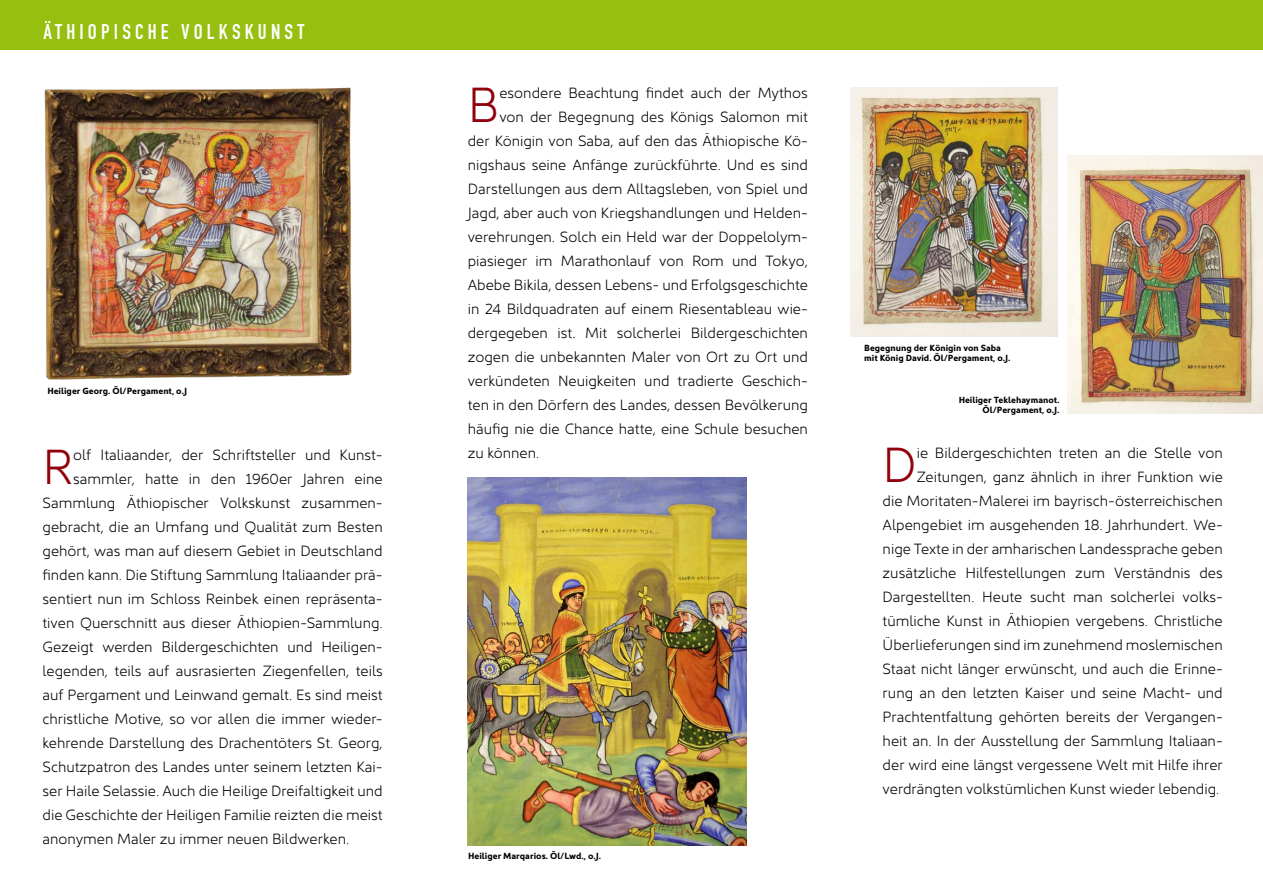
<style>
.page{position:relative;width:1263px;height:893px;background:#fff}
.page>*{position:absolute;margin:0;border:0;box-sizing:border-box;transform-origin:0 0}
.t1{font:300 49.8px "Kyrial Sans Pro";color:#91000d}
.t2{font:700 21px "DIN Condensed";letter-spacing:.2em;color:#fff}
.t3{font:300 15px/24px "Kyrial Sans Pro";color:#000;text-align:right}
.t4{font:700 9px/10.5px "Kyrial Sans Pro";color:#000}
</style>
<div class="page">
<div style="left:0;top:0;width:1263px;height:49px;background:#97bf10"></div>
<img style="left:468px;top:478px;width:278px;height:367px">
<img style="left:44px;top:87px;width:308px;height:293px">
<img style="left:1067px;top:156px;width:196px;height:257px">
<img style="left:850px;top:87px;width:208px;height:250px">
<h2 class="t2" style="left:44px;top:17px;width:262px">ÄTHIOPISCHE VOLKSKUNST</h2>
<p class="t4" style="left:47px;top:385px;width:141px">Heiliger Georg. Öl/Pergament, o.J</p>
<h1 class="t1" style="left:43px;top:429px;width:32px">R</h1>
<p class="t3" style="left:73px;top:441px;width:311px">olf Italiaander, der Schriftsteller und Kunst-</p>
<p class="t3" style="left:73px;top:465px;width:311px">sammler, hatte in den 1960er Jahren eine</p>
<p class="t3" style="left:43px;top:489px;width:342px">Sammlung Äthiopischer Volkskunst zusammen-</p>
<p class="t3" style="left:43px;top:513px;width:342px">gebracht, die an Umfang und Qualität zum Besten</p>
<p class="t3" style="left:43px;top:537px;width:342px">gehört, was man auf diesem Gebiet in Deutschland</p>
<p class="t3" style="left:43px;top:561px;width:342px">finden kann. Die Stiftung Sammlung Italiaander prä-</p>
<p class="t3" style="left:43px;top:585px;width:342px">sentiert nun im Schloss Reinbek einen repräsenta-</p>
<p class="t3" style="left:43px;top:609px;width:342px">tiven Querschnitt aus dieser Äthiopien-Sammlung.</p>
<p class="t3" style="left:43px;top:633px;width:342px">Gezeigt werden Bildergeschichten und Heiligen-</p>
<p class="t3" style="left:43px;top:657px;width:342px">legenden, teils auf ausrasierten Ziegenfellen, teils</p>
<p class="t3" style="left:43px;top:681px;width:342px">auf Pergament und Leinwand gemalt. Es sind meist</p>
<p class="t3" style="left:43px;top:705px;width:342px">christliche Motive, so vor allen die immer wieder-</p>
<p class="t3" style="left:43px;top:729px;width:342px">kehrende Darstellung des Drachentöters St. Georg,</p>
<p class="t3" style="left:43px;top:753px;width:342px">Schutzpatron des Landes unter seinem letzten Kai-</p>
<p class="t3" style="left:43px;top:777px;width:342px">ser Haile Selassie. Auch die Heilige Dreifaltigkeit und</p>
<p class="t3" style="left:43px;top:801px;width:342px">die Geschichte der Heiligen Familie reizten die meist</p>
<p class="t3" style="left:43px;top:825px;width:308px">anonymen Maler zu immer neuen Bildwerken.</p>
<h1 class="t1" style="left:468px;top:68px;width:33px">B</h1>
<p class="t3" style="left:499px;top:80px;width:310px">esondere Beachtung findet auch der Mythos</p>
<p class="t3" style="left:499px;top:104px;width:310px">von der Begegnung des Königs Salomon mit</p>
<p class="t3" style="left:468px;top:128px;width:342px">der Königin von Saba, auf den das Äthiopische Kö-</p>
<p class="t3" style="left:468px;top:152px;width:342px">nigshaus seine Anfänge zurückführte. Und es sind</p>
<p class="t3" style="left:468px;top:176px;width:342px">Darstellungen aus dem Alltagsleben, von Spiel und</p>
<p class="t3" style="left:468px;top:200px;width:342px">Jagd, aber auch von Kriegshandlungen und Helden-</p>
<p class="t3" style="left:468px;top:224px;width:342px">verehrungen. Solch ein Held war der Doppelolym-</p>
<p class="t3" style="left:468px;top:248px;width:342px">piasieger im Marathonlauf von Rom und Tokyo,</p>
<p class="t3" style="left:468px;top:272px;width:342px">Abebe Bikila, dessen Lebens- und Erfolgsgeschichte</p>
<p class="t3" style="left:468px;top:296px;width:342px">in 24 Bildquadraten auf einem Riesentableau wie-</p>
<p class="t3" style="left:468px;top:320px;width:342px">dergegeben ist. Mit solcherlei Bildergeschichten</p>
<p class="t3" style="left:468px;top:344px;width:342px">zogen die unbekannten Maler von Ort zu Ort und</p>
<p class="t3" style="left:468px;top:368px;width:342px">verkündeten Neuigkeiten und tradierte Geschich-</p>
<p class="t3" style="left:468px;top:392px;width:342px">ten in den Dörfern des Landes, dessen Bevölkerung</p>
<p class="t3" style="left:468px;top:416px;width:342px">häufig nie die Chance hatte, eine Schule besuchen</p>
<p class="t3" style="left:468px;top:440px;width:73px">zu können.</p>
<h1 class="t1" style="left:883px;top:427px;width:36px">D</h1>
<p class="t4" style="left:864px;top:342px;width:148px">Begegnung der Königin von Saba mit König David. Öl/Pergament, o.J.</p>
<p class="t4" style="left:959px;top:394px;width:102px;text-align:right">Heiliger Teklehaymanot.<br>Öl/Pergament, o.J.</p>
<p class="t3" style="left:883px;top:439px;width:342px">ie Bildergeschichten treten an die Stelle von Zeitungen, ganz ähnlich in ihrer Funktion wie<br>die Moritaten-Malerei im bayrisch-österreichischen Alpengebiet im ausgehenden 18. Jahrhundert. We&shy;nige Texte in der amharischen Landessprache geben zusätzliche Hilfestellungen zum Verständnis des Dargestellten. Heute sucht man solcherlei volks&shy;tümliche Kunst in Äthiopien vergebens. Christliche Überlieferungen sind im zunehmend moslemischen Staat nicht länger erwünscht, und auch die Erinne&shy;rung an den letzten Kaiser und seine Macht- und Prachtentfaltung gehörten bereits der Vergangen&shy;heit an. In der Ausstellung der Sammlung Italiaan&shy;der wird eine längst vergessene Welt mit Hilfe ihrer verdrängten volkstümlichen Kunst wieder lebendig.</p>
<p class="t4" style="left:468px;top:850px;width:134px">Heiliger Marqarios. Öl/Lwd., o.J.</p>
</div>
